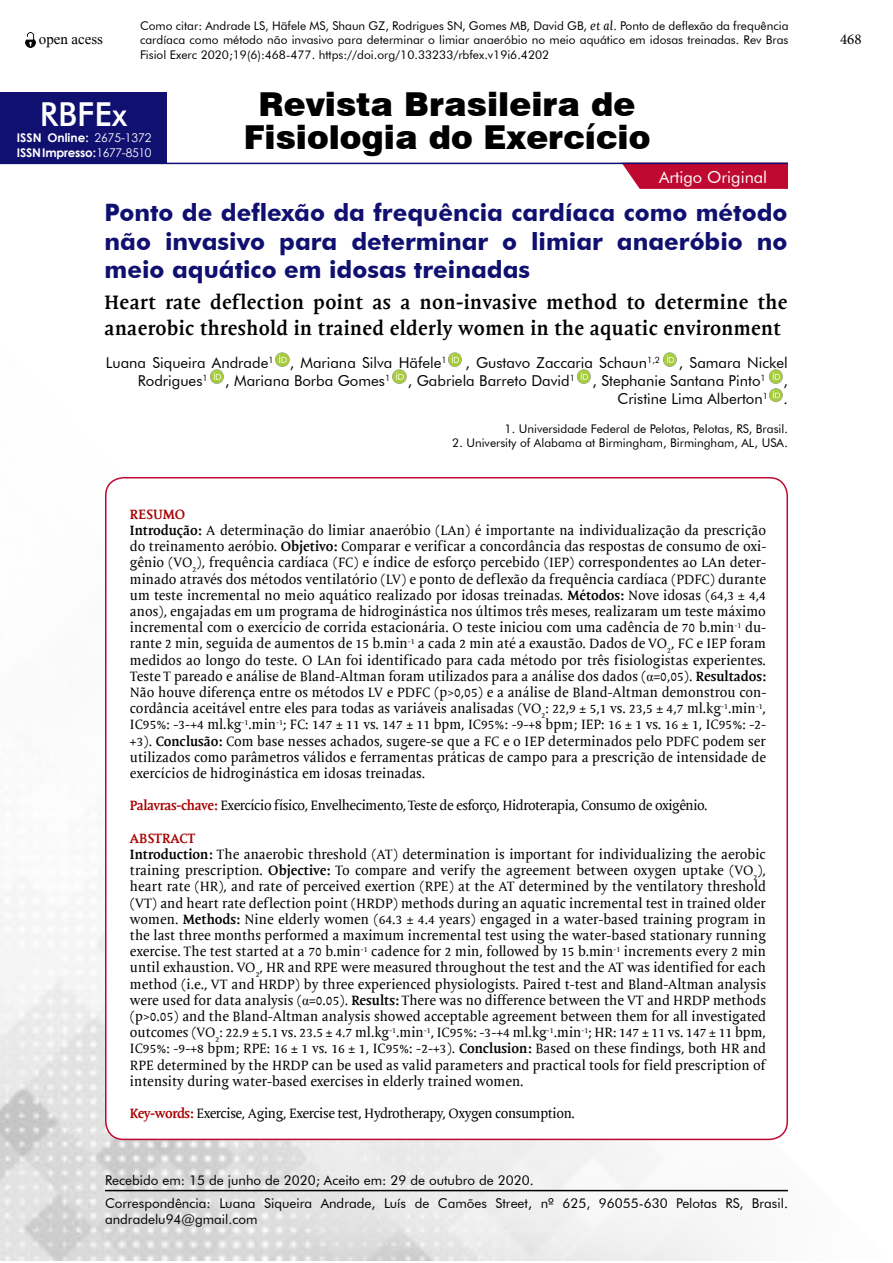
<style>
.page{position:relative;width:893px;height:1263px;background:#fff}
.page>*{position:absolute;margin:0;border:0;box-sizing:border-box;transform-origin:0 0}
.t1{font:900 33px "Swiss 721 BT";color:#000}
.t2{font:500 33px "Futura BT";color:#fff}
.t3{font:700 24px/28.8px "Futura BT";color:#101070;text-align:justify}
.t4{font:700 19.5px/25.5px "Mantika Book W01";letter-spacing:.02em;color:#000}
.t5{font:16.5px "Futura BT";color:#fff}
.t6{font:15px/18px "Futura BT";color:#000;text-align:right}
.t7{font:15px "David";color:#000}
.t8{font:15px "Minion Pro";color:#000}
.t9{font:13.5px/16.2px "Mantika Book W01";color:#000}
.t10{font:13.5px/16.2px "Futura BT";color:#000}
.t11{font:13.5px "Mantika Book W01";letter-spacing:-.03em;color:#000}
.t12{font:12px/14.4px "Futura BT";color:#000;text-align:justify}
.t13{font:700 12px/15.6px "Century Gothic";letter-spacing:-.02em;color:#fff}
.t14{font:12px "Century Gothic";color:#fff}
.s1{font-family:"Mantika Book W01";font-style:italic}
.s2{font-weight:400}
.s3{font-weight:700;color:#a60000}
.s4{font-weight:700}
.s5{font-family:"Times New Roman"}
</style>
<div class="page">
<img style="left:0;top:357px;width:788px;height:904px">
<div style="left:106px;top:478px;width:681px;height:661px;background:#fff;border-radius:18px"></div>
<hr style="left:105px;top:1190px;width:683px;height:1px;background:#000">
<img style="left:25px;top:33px;width:10px;height:14px">
<div style="left:0;top:92px;width:167px;height:72px;background:#101070"></div>
<svg style="left:622px;top:164px;width:166px;height:25px;background:#c1173d"></svg>
<hr style="left:0;top:163px;width:788px;height:1px;background:#101070">
<img style="left:275px;top:352px;width:15px;height:15px">
<img style="left:448px;top:352px;width:14px;height:15px">
<img style="left:662px;top:352px;width:14px;height:15px">
<img style="left:210px;top:369px;width:14px;height:15px">
<img style="left:392px;top:369px;width:14px;height:15px">
<img style="left:577px;top:369px;width:14px;height:15px">
<img style="left:769px;top:369px;width:14px;height:15px">
<img style="left:769px;top:388px;width:14px;height:14px">
<p class="t7" style="left:39px;top:31px;width:66px">open acess</p>
<p class="t12" style="left:140px;top:19px;width:650px">Como citar: Andrade LS, Häfele MS, Shaun GZ, Rodrigues SN, Gomes MB, David GB, <span class="s1">et al</span>. Ponto de deflexão da frequência cardíaca como método não invasivo para determinar o limiar anaeróbio no meio aquático em idosas treinadas. Rev Bras Fisiol Exerc 2020;19(6):468-477. https://doi.org/10.33233/rbfex.v19i6.4202</p>
<h1 class="t1" style="left:259px;top:84px;width:378px">Revista Brasileira de</h1>
<h1 class="t2" style="left:40px;top:95px;width:89px">RBFEx</h1>
<p class="t14" style="left:94px;top:130px;width:59px">2675-1372</p>
<h1 class="t1" style="left:244px;top:117px;width:408px">Fisiologia do Exercício</h1>
<p class="t13" style="left:17px;top:129px;width:136px">ISSN Online:<br>ISSN Impresso:<span class="s2">1677-8510</span></p>
<p class="t5" style="left:659px;top:167px;width:110px">Artigo Original</p>
<h2 class="t3" style="left:105px;top:198px;width:684px">Ponto de deflexão da frequência cardíaca como método não invasivo para determinar o limiar anaeróbio no meio aquático em idosas treinadas</h2>
<h3 class="t4" style="left:105px;top:290px;width:684px">Heart rate deflection point as a non-invasive method to determine the anaerobic threshold in trained elderly women in the aquatic environment</h3>
<p class="t6" style="left:106px;top:353px;width:342px">Luana Siqueira Andrade<sup>1</sup> , Mariana Silva Häfele<sup>1</sup></p>
<p class="t6" style="left:465px;top:353px;width:196px">, Gustavo Zaccaria Schaun<sup>1,2</sup></p>
<p class="t6" style="left:138px;top:353px;width:652px">, Samara Nickel<br>Rodrigues<sup>1</sup> , Mariana Borba Gomes<sup>1</sup> , Gabriela Barreto David<sup>1</sup> , Stephanie Santana Pinto<sup>1</sup> ,<br>Cristine Lima Alberton<sup>1</sup> .</p>
<p class="t12" style="left:505px;top:421px;width:285px">1. Universidade Federal de Pelotas, Pelotas, RS, Brasil.</p>
<p class="t12" style="left:452px;top:435px;width:337px">2. University of Alabama at Birmingham, Birmingham, AL, USA.</p>
<p class="t9" style="left:130px;top:506px;width:638px"><span class="s3">RESUMO<br></span><span class="s4">Introdução:</span> A determinação do limiar anaeróbio (LAn) é importante na individualização da prescrição do treinamento aeróbio. <span class="s4">Objetivo:</span> Comparar e verificar a concordância das respostas de consumo de oxi&shy;gênio (VO<sub>2</sub>), frequência cardíaca (FC) e índice de esforço percebido (IEP) correspondentes ao LAn deter&shy;minado através dos métodos ventilatório (LV) e ponto de deflexão da frequência cardíaca (PDFC) durante um teste incremental no meio aquático realizado por idosas treinadas. <span class="s4">Métodos:</span> Nove idosas (64,3 ± 4,4 anos), engajadas em um programa de hidroginástica nos últimos três meses, realizaram um teste máximo incremental com o exercício de corrida estacionária. O teste iniciou com uma cadência de 70 b.min<sup>-1</sup> du&shy;rante 2 min, seguida de aumentos de 15 b.min<sup>-1</sup> a cada 2 min até a exaustão. Dados de VO<sub>2</sub>, FC e IEP foram medidos ao longo do teste. O LAn foi identificado para cada método por três fisiologistas experientes.<br>Teste T pareado e análise de Bland-Altman foram utilizados para a análise dos dados (<span class="s5">α</span>=0,05). <span class="s4">Resultados:<br></span>Não houve diferença entre os métodos LV e PDFC (p&gt;0,05) e a análise de Bland-Altman demonstrou con&shy;cordância aceitável entre eles para todas as variáveis analisadas (VO<sub>2</sub>: 22,9 ± 5,1 vs. 23,5 ± 4,7 ml.kg<sup>-1</sup>.min<sup>-1</sup>, IC95%: -3-+4 ml.kg<sup>-1</sup>.min<sup>-1</sup>; FC: 147 ± 11 vs. 147 ± 11 bpm, IC95%: -9-+8 bpm; IEP: 16 ± 1 vs. 16 ± 1, IC95%: -2- +3). <span class="s4">Conclusão:</span> Com base nesses achados, sugere-se que a FC e o IEP determinados pelo PDFC podem ser utilizados como parâmetros válidos e ferramentas práticas de campo para a prescrição de intensidade de exercícios de hidroginástica em idosas treinadas.</p>
<p class="t11" style="left:130px;top:798px;width:579px"><span class="s3">Palavras-chave:</span> Exercício físico, Envelhecimento, Teste de esforço, Hidroterapia, Consumo de oxigênio.</p>
<p class="t9" style="left:130px;top:830px;width:638px"><span class="s3">ABSTRACT<br></span><span class="s4">Introduction:</span> The anaerobic threshold (AT) determination is important for individualizing the aerobic training prescription. <span class="s4">Objective:</span> To compare and verify the agreement between oxygen uptake (VO<sub>2</sub>), heart rate (HR), and rate of perceived exertion (RPE) at the AT determined by the ventilatory threshold (VT) and heart rate deflection point (HRDP) methods during an aquatic incremental test in trained older women. <span class="s4">Methods:</span> Nine elderly women (64.3 ± 4.4 years) engaged in a water-based training program in the last three months performed a maximum incremental test using the water-based stationary running exercise. The test started at a 70 b.min<sup>-1</sup> cadence for 2 min, followed by 15 b.min<sup>-1</sup> increments every 2 min until exhaustion. VO<sub>2</sub>, HR and RPE were measured throughout the test and the AT was identified for each method (i.e., VT and HRDP) by three experienced physiologists. Paired t-test and Bland-Altman analysis were used for data analysis (<span class="s5">α</span>=0.05). <span class="s4">Results:</span> There was no difference between the VT and HRDP methods (p&gt;0.05) and the Bland-Altman analysis showed acceptable agreement between them for all investigated outcomes (VO<sub>2</sub>: 22.9 ± 5.1 vs. 23.5 ± 4.7 ml.kg<sup>-1</sup>.min<sup>-1</sup>, IC95%: -3-+4 ml.kg<sup>-1</sup>.min<sup>-1</sup>; HR: 147 ± 11 vs. 147 ± 11 bpm, IC95%: -9-+8 bpm; RPE: 16 ± 1 vs. 16 ± 1, IC95%: -2-+3). <span class="s4">Conclusion:</span> Based on these findings, both HR and RPE determined by the HRDP can be used as valid parameters and practical tools for field prescription of intensity during water-based exercises in elderly trained women.</p>
<p class="t11" style="left:130px;top:1106px;width:446px"><span class="s3">Key-words:</span> Exercise, Aging, Exercise test, Hydrotherapy, Oxygen consumption.</p>
<p class="t10" style="left:105px;top:1171px;width:430px">Recebido em: 15 de junho de 2020; Aceito em: 29 de outubro de 2020.</p>
<p class="t10" style="left:105px;top:1195px;width:684px">Correspondência: Luana Siqueira Andrade, Luís de Camões Street, nº 625, 96055-630 Pelotas RS, Brasil. andradelu94@gmail.com</p>
<p class="t8" style="left:840px;top:29px;width:23px">468</p>
</div>
